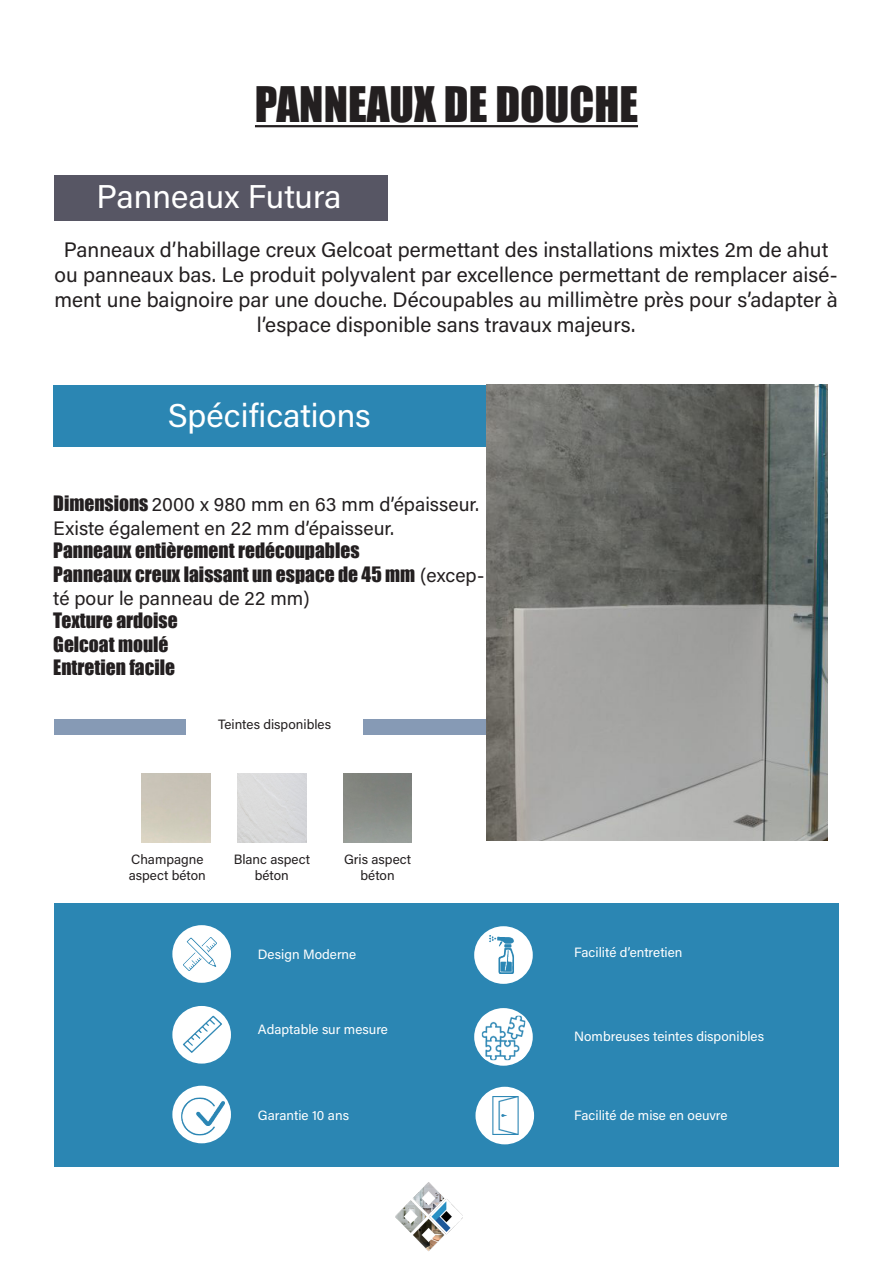
<style>
.page{position:relative;width:893px;height:1263px;background:#fff}
.page>*{position:absolute;margin:0;border:0;box-sizing:border-box;transform-origin:0 0}
.t1{font:45px "Impact";color:#231f20}
.t2{font:33px "Acumin Variable Concept";color:#fff}
.t3{font:21px/25.2px "Acumin Variable Concept";color:#231f20;text-align:center}
.t4{font:19.5px/23.4px "Impact";color:#231f20}
.t5{font:19.5px/23.4px "Acumin Variable Concept";color:#231f20}
.t6{font:13.5px "Acumin Variable Concept";color:#fff}
.t7{font:13.5px/16.2px "Acumin Variable Concept";color:#231f20;text-align:center}
.s1{font-family:"Impact"}
.s2{font-family:"Acumin Variable Concept"}
</style>
<div class="page">
<hr style="left:255px;top:125px;width:383px;height:2px;background:#231f20">
<div style="left:54px;top:903px;width:785px;height:263px;background:#2b86b3"></div>
<img style="left:486px;top:385px;width:342px;height:455px">
<div style="left:53px;top:385px;width:433px;height:61px;background:#2b86b3"></div>
<div style="left:54px;top:719px;width:132px;height:16px;background:#869ab5"></div>
<div style="left:363px;top:719px;width:123px;height:16px;background:#869ab5"></div>
<div style="left:54px;top:175px;width:334px;height:46px;background:#575664"></div>
<img style="left:395px;top:1182px;width:67px;height:69px">
<div style="left:172px;top:925px;width:59px;height:58px;background:#fff;border-radius:50%"></div>
<img style="left:183px;top:938px;width:34px;height:33px">
<div style="left:172px;top:1006px;width:59px;height:57px;background:#fff;border-radius:50%"></div>
<img style="left:183px;top:1016px;width:39px;height:37px">
<div style="left:172px;top:1086px;width:59px;height:57px;background:#fff;border-radius:50%"></div>
<img style="left:181px;top:1094px;width:44px;height:44px">
<div style="left:474px;top:926px;width:59px;height:58px;background:#fff;border-radius:50%"></div>
<img style="left:489px;top:936px;width:25px;height:37px">
<div style="left:474px;top:1008px;width:59px;height:58px;background:#fff;border-radius:50%"></div>
<img style="left:482px;top:1016px;width:43px;height:44px">
<div style="left:475px;top:1087px;width:59px;height:57px;background:#fff;border-radius:50%"></div>
<img style="left:492px;top:1096px;width:27px;height:39px">
<p class="t1" style="left:255px;top:69px;width:385px">PANNEAUX DE DOUCHE</p>
<p class="t2" style="left:97px;top:174px;width:246px">Panneaux Futura</p>
<p class="t3" style="left:54px;top:236px;width:785px">Panneaux d’habillage creux Gelcoat permettant des installations mixtes 2m de ahut ou panneaux bas. Le produit polyvalent par excellence permettant de remplacer aisé&shy;ment une baignoire par une douche. Découpables au millimètre près pour s’adapter à l’espace disponible sans travaux majeurs.</p>
<p class="t2" style="left:168px;top:393px;width:205px">Spécifications</p>
<p class="t5" style="left:53px;top:492px;width:427px"><span class="s1">Dimensions</span> 2000 x 980 mm en 63 mm d’épaisseur.<br>Existe également en 22 mm d’épaisseur.</p>
<p class="t4" style="left:53px;top:538px;width:308px">Panneaux entièrement redécoupables</p>
<p class="t4" style="left:53px;top:562px;width:433px">Panneaux creux laissant un espace de 45 mm <span class="s2">(excep&shy;té pour le panneau de 22 mm)</span></p>
<p class="t4" style="left:53px;top:609px;width:126px">Texture ardoise</p>
<p class="t4" style="left:53px;top:632px;width:117px">Gelcoat moulé</p>
<p class="t4" style="left:53px;top:655px;width:123px">Entretien facile</p>
<p class="t7" style="left:218px;top:716px;width:114px">Teintes disponibles</p>
<p class="t7" style="left:129px;top:850px;width:79px;text-align:left">Champagne aspect béton</p>
<p class="t7" style="left:234px;top:850px;width:78px">Blanc aspect béton</p>
<p class="t7" style="left:344px;top:850px;width:69px">Gris aspect béton</p>
<p class="t6" style="left:258px;top:945px;width:100px">Design Moderne</p>
<p class="t6" style="left:258px;top:1020px;width:132px">Adaptable sur mesure</p>
<p class="t6" style="left:258px;top:1106px;width:93px">Garantie 10 ans</p>
<p class="t6" style="left:574px;top:943px;width:110px">Facilité d’entretien</p>
<p class="t6" style="left:574px;top:1027px;width:191px">Nombreuses teintes disponibles</p>
<p class="t6" style="left:574px;top:1106px;width:155px">Facilité de mise en oeuvre</p>
</div>
